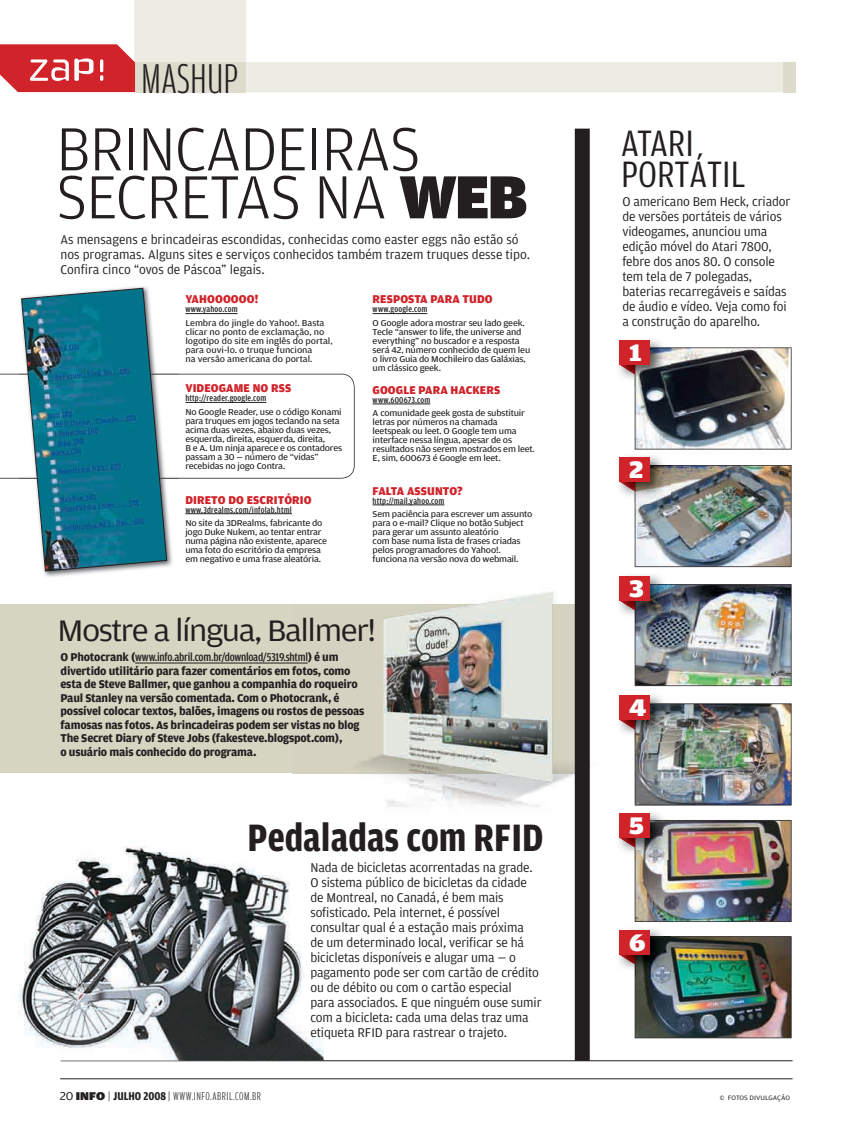
<style>
.page{position:relative;width:857px;height:1128px;background:#fff}
.page>*{position:absolute;margin:0;border:0;box-sizing:border-box;transform-origin:0 0}
.t1{font:300 64.5px "Amplitude";letter-spacing:-.02em;color:#231f20}
.t2{font:300 44.25px "Amplitude Comp";color:#231f20}
.t3{font:700 40.5px "Amplitude Cond";color:#231f20}
.t4{font:39px "Amplitude Cond";color:#231f20}
.t5{font:31.5px "Amplitude Wide";letter-spacing:-.045em;color:#231f20}
.t6{font:900 25.5px "Amplitude Wide";color:#fff}
.t7{font:13.5px/15px "Amplitude";letter-spacing:-.01em;color:#231f20}
.t8{font:700 12px/13.5px "Amplitude";letter-spacing:-.02em;color:#231f20}
.t9{font:900 12px "Amplitude";letter-spacing:.01em;color:#d1232a}
.t10{font:500 12px "Amplitude Cond";letter-spacing:-.02em;color:#231f20}
.t11{font:300 12px "Amplitude Comp";letter-spacing:.04em;color:#231f20}
.t12{font:9px/9px "Amplitude Wide";letter-spacing:-.02em;color:#231f20}
.t13{font:9px/9px "Amplitude Wide";color:#231f20}
.t14{font:500 9px "Amplitude Cond";letter-spacing:.02em;color:#231f20}
.t15{font:6.75px "Amplitude Wide";color:#231f20}
.s1{font-weight:900}
.s2{font-family:"Amplitude";font-weight:700}
.s3{font-family:"Amplitude Wide";font-weight:400}
.s4{font-family:"Amplitude Wide";font-weight:900}
.s5{font-family:"Amplitude"}
.s6{font-family:"Amplitude Cond";font-weight:700}
</style>
<div class="page">
<div style="left:0;top:605px;width:574px;height:168px;background:#d6d5c2"></div>
<hr style="left:60px;top:1078px;width:732px;height:1px;background:#231f20">
<hr style="left:61px;top:1060px;width:731px;height:1px;background:#231f20">
<hr style="left:372px;top:313px;width:55px;height:1px;background:#231f20">
<hr style="left:372px;top:504px;width:72px;height:1px;background:#231f20">
<hr style="left:372px;top:404px;width:58px;height:1px;background:#231f20">
<img style="left:19px;top:286px;width:159px;height:291px">
<svg style="left:0;top:374px;width:354px;height:105px"></svg>
<svg style="left:21px;top:288px;width:146px;height:284px;background:#38879b"></svg>
<img style="left:18px;top:846px;width:305px;height:215px">
<img style="left:619px;top:347px;width:172px;height:103px">
<img style="left:619px;top:365px;width:16px;height:10px">
<div style="left:619px;top:340px;width:31px;height:25px;background:#d1232a"></div>
<img style="left:650px;top:695px;width:13px;height:8px">
<div style="left:619px;top:695px;width:31px;height:25px;background:#d1232a"></div>
<img style="left:627px;top:456px;width:36px;height:9px">
<img style="left:622px;top:465px;width:169px;height:102px">
<img style="left:635px;top:465px;width:35px;height:39px">
<img style="left:619px;top:482px;width:16px;height:10px">
<div style="left:619px;top:457px;width:31px;height:25px;background:#d1232a"></div>
<img style="left:627px;top:575px;width:36px;height:9px">
<img style="left:622px;top:584px;width:169px;height:102px">
<img style="left:635px;top:584px;width:35px;height:39px">
<img style="left:619px;top:601px;width:16px;height:10px">
<div style="left:619px;top:576px;width:31px;height:25px;background:#d1232a"></div>
<img style="left:619px;top:936px;width:172px;height:102px">
<img style="left:619px;top:955px;width:16px;height:10px">
<div style="left:619px;top:930px;width:31px;height:25px;background:#d1232a"></div>
<img style="left:292px;top:584px;width:298px;height:49px">
<img style="left:570px;top:633px;width:20px;height:200px">
<img style="left:292px;top:773px;width:278px;height:34px">
<img style="left:292px;top:605px;width:282px;height:168px">
<img style="left:619px;top:703px;width:172px;height:219px">
<img style="left:383px;top:592px;width:169px;height:190px">
<hr style="left:135px;top:663px;width:173px;height:1px;background:#231f20">
<hr style="left:185px;top:402px;width:81px;height:1px;background:#231f20">
<hr style="left:185px;top:313px;width:52px;height:1px;background:#231f20">
<hr style="left:185px;top:513px;width:107px;height:1px;background:#231f20">
<div style="left:574px;top:129px;width:15px;height:932px;background:#231f20"></div>
<svg style="left:0;top:0;width:796px;height:92px"></svg>
<h2 class="t2" style="left:141px;top:52px;width:99px">MASHUP</h2>
<h1 class="t1" style="left:56px;top:128px;width:366px">BRINCADEIRAS</h1>
<h1 class="t1" style="left:56px;top:176px;width:473px">SECRETAS NA <span class="s1">WEB</span></h1>
<h3 class="t7" style="left:60px;top:233px;width:471px">As mensagens e brincadeiras escondidas, conhecidas como easter eggs não estão só nos programas. Alguns sites e serviços conhecidos também trazem truques desse tipo.<br>Confira cinco “ovos de Páscoa” legais.</h3>
<h3 class="t9" style="left:185px;top:292px;width:74px">YAHOOOOOO!</h3>
<p class="t14" style="left:185px;top:306px;width:54px">www.yahoo.com</p>
<p class="t13" style="left:185px;top:319px;width:149px">Lembra do jingle do Yahoo!. Basta clicar no ponto de exclamação, no logotipo do site em inglês do portal, para ouvi-lo. o truque funciona<br>na versão americana do portal.</p>
<h3 class="t9" style="left:185px;top:381px;width:107px">VIDEOGAME NO RSS</h3>
<p class="t14" style="left:185px;top:395px;width:82px">http://reader.google.com</p>
<p class="t12" style="left:185px;top:408px;width:158px">No Google Reader, use o código Konami para truques em jogos teclando na seta acima duas vezes, abaixo duas vezes, esquerda, direita, esquerda, direita,<br>B e A. Um ninja aparece e os contadores passam a 30 — número de “vidas” recebidas no jogo Contra.</p>
<h3 class="t9" style="left:185px;top:492px;width:128px">DIRETO DO ESCRITÓRIO</h3>
<p class="t14" style="left:185px;top:506px;width:108px">www.3drealms.com/infolab.html</p>
<p class="t12" style="left:185px;top:519px;width:143px">No site da 3DRealms, fabricante do jogo Duke Nukem, ao tentar entrar numa página não existente, aparece uma foto do escritório da empresa em negativo e uma frase aleatória.</p>
<h3 class="t9" style="left:372px;top:292px;width:122px">RESPOSTA PARA TUDO</h3>
<p class="t14" style="left:372px;top:306px;width:56px">www.google.com</p>
<p class="t12" style="left:372px;top:319px;width:159px">O Google adora mostrar seu lado geek.<br>Tecle “answer to life, the universe and everything” no buscador e a resposta será 42, número conhecido de quem leu o livro Guia do Mochileiro das Galáxias, um clássico geek.</p>
<h3 class="t9" style="left:372px;top:383px;width:129px">GOOGLE PARA HACKERS</h3>
<p class="t14" style="left:372px;top:396px;width:59px">www.600673.com</p>
<p class="t12" style="left:372px;top:409px;width:164px">A comunidade geek gosta de substituir letras por números na chamada leetspeak ou leet. O Google tem uma interface nessa língua, apesar de os resultados não serem mostrados em leet.<br>E, sim, 600673 é Google em leet.</p>
<h3 class="t9" style="left:372px;top:484px;width:92px">FALTA ASSUNTO?</h3>
<p class="t14" style="left:372px;top:497px;width:73px">http://mail.yahoo.com</p>
<p class="t12" style="left:372px;top:510px;width:161px">Sem paciência para escrever um assunto para o e-mail? Clique no botão Subject para gerar um assunto aleatório<br>com base numa lista de frases criadas pelos programadores do Yahoo!. funciona na versão nova do webmail.</p>
<h3 class="t5" style="left:57px;top:620px;width:320px">Mostre a língua, Ballmer!</h3>
<h3 class="t10" style="left:61px;top:653px;width:279px"><span class="s2">O Photocrank (</span>www.info.abril.com.br/download/5319.shtml<span class="s2">) é um</span></h3>
<p class="t8" style="left:61px;top:665px;width:305px">divertido utilitário para fazer comentários em fotos, como esta de Steve Ballmer, que ganhou a companhia do roqueiro Paul Stanley na versão comentada. Com o Photocrank, é possível colocar textos, balões, imagens ou rostos de pessoas famosas nas fotos. As brincadeiras podem ser vistas no blog The Secret Diary of Steve Jobs (fakesteve.blogspot.com),<br>o usuário mais conhecido do programa.</p>
<h3 class="t3" style="left:247px;top:813px;width:297px">Pedaladas com RFID</h3>
<h3 class="t11" style="left:60px;top:1089px;width:203px"><span class="s3">20</span> <span class="s4">INFO</span> <span class="s5">|</span> <span class="s6">JULHO 2008</span> <span class="s5">|</span> WWW.INFO.ABRIL.COM.BR</h3>
<p class="t7" style="left:310px;top:861px;width:233px">Nada de bicicletas acorrentadas na grade.<br>O sistema público de bicicletas da cidade de Montreal, no Canadá, é bem mais sofisticado. Pela internet, é possível consultar qual é a estação mais próxima<br>de um determinado local, verificar se há bicicletas disponíveis e alugar uma — o pagamento pode ser com cartão de crédito ou de débito ou com o cartão especial<br>para associados. E que ninguém ouse sumir com a bicicleta: cada uma delas traz uma etiqueta RFID para rastrear o trajeto.</p>
<h3 class="t4" style="left:621px;top:120px;width:74px">ATARI</h3>
<h3 class="t4" style="left:621px;top:151px;width:126px">PORTÁTIL</h3>
<p class="t7" style="left:622px;top:195px;width:169px">O americano Bem Heck, criador de versões portáteis de vários videogames, anunciou uma edição móvel do Atari 7800, febre dos anos 80. O console tem tela de 7 polegadas, baterias recarregáveis e saídas de áudio e vídeo. Veja como foi a construção do aparelho.</p>
<h3 class="t6" style="left:629px;top:337px;width:14px">1</h3>
<h3 class="t6" style="left:629px;top:454px;width:16px">2</h3>
<h3 class="t6" style="left:629px;top:573px;width:16px">3</h3>
<h3 class="t6" style="left:629px;top:693px;width:19px">4</h3>
<h3 class="t6" style="left:629px;top:810px;width:16px">5</h3>
<h3 class="t6" style="left:629px;top:927px;width:18px">6</h3>
<p class="t15" style="left:719px;top:1096px;width:72px">© FOTOS DIVULGAÇÃO</p>
</div>
